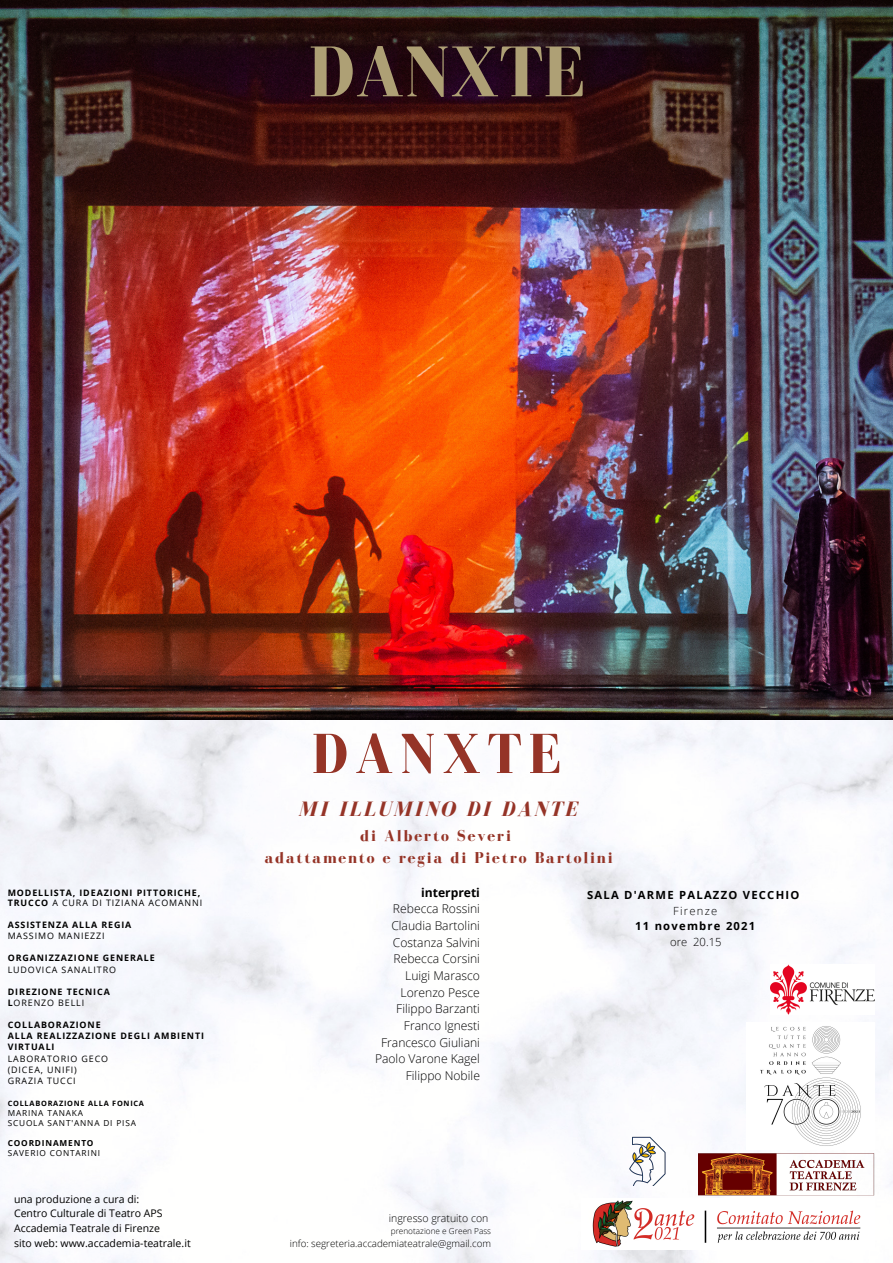
<style>
.page{position:relative;width:893px;height:1263px;background:#fff}
.page>*{position:absolute;margin:0;border:0;box-sizing:border-box;transform-origin:0 0}
.t1{font:700 73.8px "Bodoni FLF";color:#aea075}
.t2{font:700 58.05px "Bodoni FLF";letter-spacing:.11em;color:#953427}
.t3{font:italic 700 21.45px "Bodoni FLF";letter-spacing:.11em;color:#953427}
.t4{font:700 16.2px "Bodoni FLF";letter-spacing:.11em;color:#953427}
.t5{font:300 12.15px "Open Sans";color:#000}
.t6{font:700 12.15px "Open Sans";color:#000}
.t7{font:700 11.25px "Open Sans";letter-spacing:.11em;color:#000}
.t8{font:300 11.25px "Open Sans";letter-spacing:.11em;color:#000}
.t9{font:10.5px "Open Sans";color:#000}
.t10{font:300 10.5px "Open Sans";color:#000}
.t11{font:300 9.75px "Open Sans";color:#000}
.t12{font:700 8.93px/10.7px "Open Sans";letter-spacing:.1em;color:#000}
.t13{font:8.93px "Open Sans";letter-spacing:.1em;color:#000}
.t14{font:8.32px "Open Sans";letter-spacing:.1em;color:#000}
.t15{font:700 8.32px "Open Sans";letter-spacing:.1em;color:#000}
.t16{font:300 8.25px "Open Sans";color:#000}
.t17{font:700 7.35px "Open Sans";letter-spacing:.1em;color:#000}
.s1{font-weight:400}
.s2{font-weight:700}
</style>
<div class="page">
<img style="left:0;top:719px;width:893px;height:544px">
<img style="left:0;top:0;width:893px;height:719px">
<img style="left:747px;top:1022px;width:127px;height:127px">
<img style="left:581px;top:1198px;width:293px;height:51px">
<img style="left:699px;top:1152px;width:175px;height:44px">
<img style="left:605px;top:1137px;width:80px;height:49px">
<img style="left:770px;top:965px;width:104px;height:50px">
<p class="t1" style="left:308px;top:32px;width:278px">DANXTE</p>
<p class="t12" style="left:8px;top:887px;width:196px">MODELLISTA, IDEAZIONI PITTORICHE,<br>TRUCCO <span class="s1">A CURA DI TIZIANA ACOMANNI</span></p>
<p class="t12" style="left:8px;top:919px;width:125px">ASSISTENZA ALLA REGIA</p>
<p class="t13" style="left:8px;top:930px;width:98px">MASSIMO MANIEZZI</p>
<p class="t12" style="left:8px;top:953px;width:149px">ORGANIZZAZIONE GENERALE</p>
<p class="t13" style="left:8px;top:963px;width:110px">LUDOVICA SANALITRO</p>
<p class="t12" style="left:8px;top:986px;width:104px">DIREZIONE TECNICA</p>
<p class="t13" style="left:8px;top:996px;width:78px"><span class="s2">L</span>ORENZO BELLI</p>
<p class="t12" style="left:8px;top:1019px;width:94px">COLLABORAZIONE</p>
<p class="t12" style="left:8px;top:1030px;width:198px;line-height:11.1px">ALLA REALIZZAZIONE DEGLI AMBIENTI<br>VIRTUALI</p>
<p class="t13" style="left:8px;top:1052px;width:102px">LABORATORIO GECO</p>
<p class="t13" style="left:8px;top:1063px;width:71px">(DICEA, UNIFI)</p>
<p class="t13" style="left:8px;top:1074px;width:69px">GRAZIA TUCCI</p>
<p class="t17" style="left:8px;top:1098px;width:138px">COLLABORAZIONE ALLA FONICA</p>
<p class="t14" style="left:8px;top:1107px;width:77px">MARINA TANAKA</p>
<p class="t14" style="left:8px;top:1117px;width:130px">SCUOLA SANT'ANNA DI PISA</p>
<p class="t15" style="left:8px;top:1137px;width:87px">COORDINAMENTO</p>
<p class="t14" style="left:8px;top:1147px;width:94px">SAVERIO CONTARINI</p>
<p class="t9" style="left:14px;top:1191px;width:127px">una produzione a cura di:</p>
<p class="t9" style="left:14px;top:1206px;width:150px">Centro Culturale di Teatro APS</p>
<p class="t9" style="left:14px;top:1221px;width:147px">Accademia Teatrale di Firenze</p>
<p class="t9" style="left:14px;top:1235px;width:178px">sito web: www.accademia-teatrale.it</p>
<p class="t2" style="left:312px;top:722px;width:251px">DANXTE</p>
<p class="t3" style="left:299px;top:798px;width:280px">MI ILLUMINO DI DANTE</p>
<p class="t4" style="left:360px;top:826px;width:152px">di Alberto Severi</p>
<p class="t4" style="left:265px;top:849px;width:349px">adattamento e regia di Pietro Bartolini</p>
<p class="t6" style="left:421px;top:883px;width:60px">interpreti</p>
<p class="t5" style="left:393px;top:900px;width:88px">Rebecca Rossini</p>
<p class="t5" style="left:391px;top:917px;width:90px">Claudia Bartolini</p>
<p class="t5" style="left:393px;top:933px;width:88px">Costanza Salvini</p>
<p class="t5" style="left:393px;top:950px;width:88px">Rebecca Corsini</p>
<p class="t5" style="left:405px;top:967px;width:76px">Luigi Marasco</p>
<p class="t5" style="left:400px;top:983px;width:81px">Lorenzo Pesce</p>
<p class="t5" style="left:396px;top:1000px;width:85px">Filippo Barzanti</p>
<p class="t5" style="left:404px;top:1017px;width:77px">Franco Ignesti</p>
<p class="t5" style="left:381px;top:1033px;width:100px">Francesco Giuliani</p>
<p class="t5" style="left:375px;top:1050px;width:106px">Paolo Varone Kagel</p>
<p class="t5" style="left:406px;top:1067px;width:76px">Filippo Nobile</p>
<p class="t10" style="left:389px;top:1210px;width:101px">ingresso gratuito con</p>
<p class="t16" style="left:391px;top:1225px;width:102px">prenotazione e Green Pass</p>
<p class="t11" style="left:290px;top:1236px;width:203px">info: segreteria.accademiateatrale@gmail.com</p>
<p class="t7" style="left:587px;top:887px;width:214px">SALA D'ARME PALAZZO VECCHIO</p>
<p class="t8" style="left:673px;top:902px;width:46px">Firenze</p>
<p class="t7" style="left:635px;top:918px;width:122px">11 novembre 2021</p>
<p class="t8" style="left:670px;top:934px;width:53px">ore 20.15</p>
</div>
